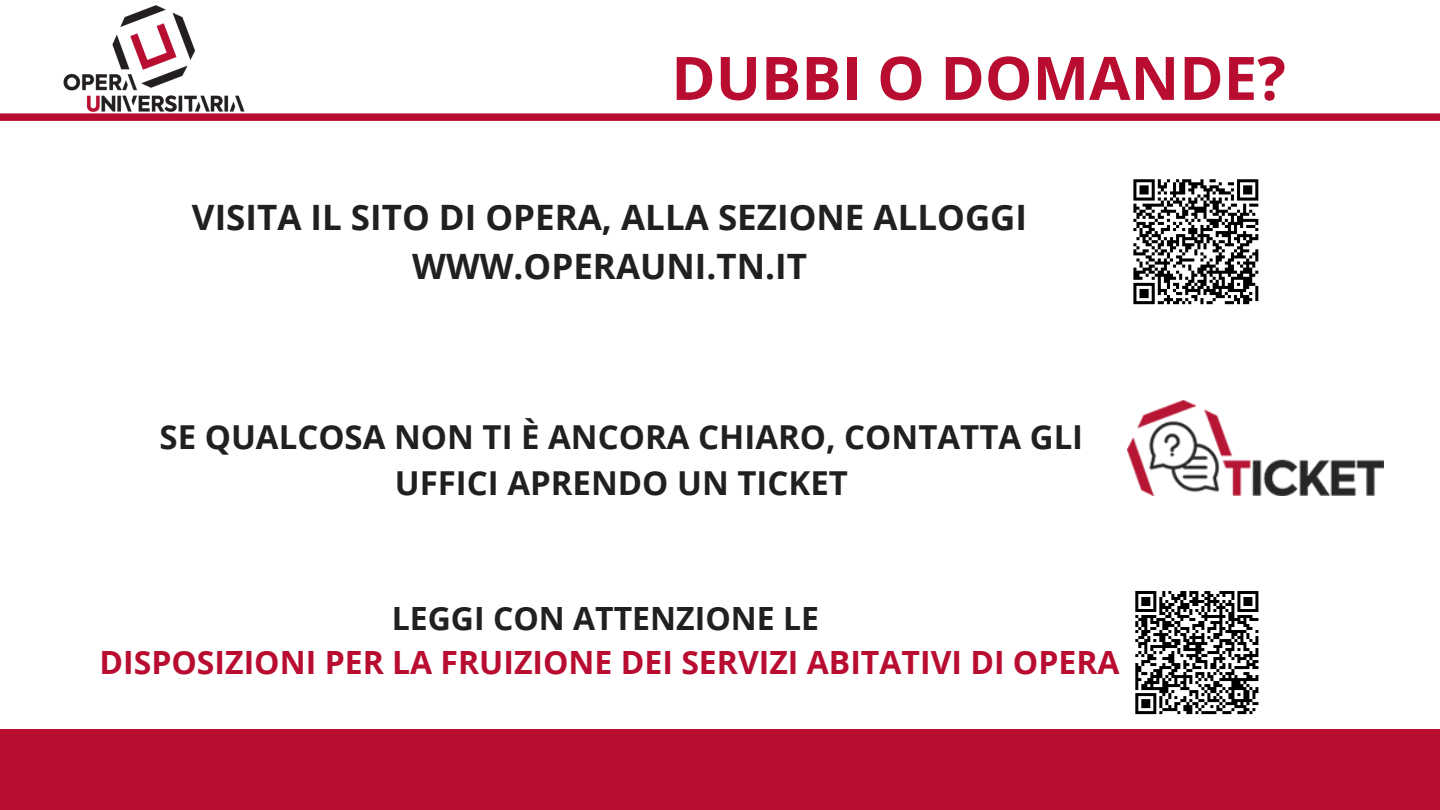
<style>
.page{position:relative;width:1440px;height:810px;background:#fff}
.page>*{position:absolute;margin:0;border:0;box-sizing:border-box;transform-origin:0 0}
.t1{font:700 60px "Open Sans";color:#b80c30}
.t2{font:700 35px "Open Sans";color:#221f20}
.t3{font:700 33px/45.8px "Open Sans";color:#221f20;text-align:center}
.t4{font:700 32px "Open Sans";color:#b80c30}
.t5{font:700 32px "Open Sans";color:#221f20}
</style>
<div class="page">
<img style="left:63px;top:5px;width:182px;height:107px">
<div style="left:0;top:113px;width:1440px;height:8px;background:#b80c30"></div>
<div style="left:0;top:729px;width:1440px;height:81px;background:#b80c30"></div>
<svg style="left:1133px;top:179px;width:126px;height:126px"></svg>
<img style="left:1127px;top:400px;width:257px;height:95px">
<svg style="left:1135px;top:591px;width:124px;height:124px"></svg>
<p class="t1" style="left:671px;top:36px;width:616px">DUBBI O DOMANDE?</p>
<h1 class="t2" style="left:192px;top:193px;width:837px">VISITA IL SITO DI OPERA, ALLA SEZIONE ALLOGGI</h1>
<p class="t2" style="left:412px;top:242px;width:396px">WWW.OPERAUNI.TN.IT</p>
<p class="t3" style="left:160px;top:413px;width:925px">SE QUALCOSA NON TI È ANCORA CHIARO, CONTATTA GLI<br>UFFICI APRENDO UN TICKET</p>
<p class="t5" style="left:392px;top:596px;width:429px">LEGGI CON ATTENZIONE LE</p>
<p class="t4" style="left:100px;top:640px;width:1022px">DISPOSIZIONI PER LA FRUIZIONE DEI SERVIZI ABITATIVI DI OPERA</p>
</div>
